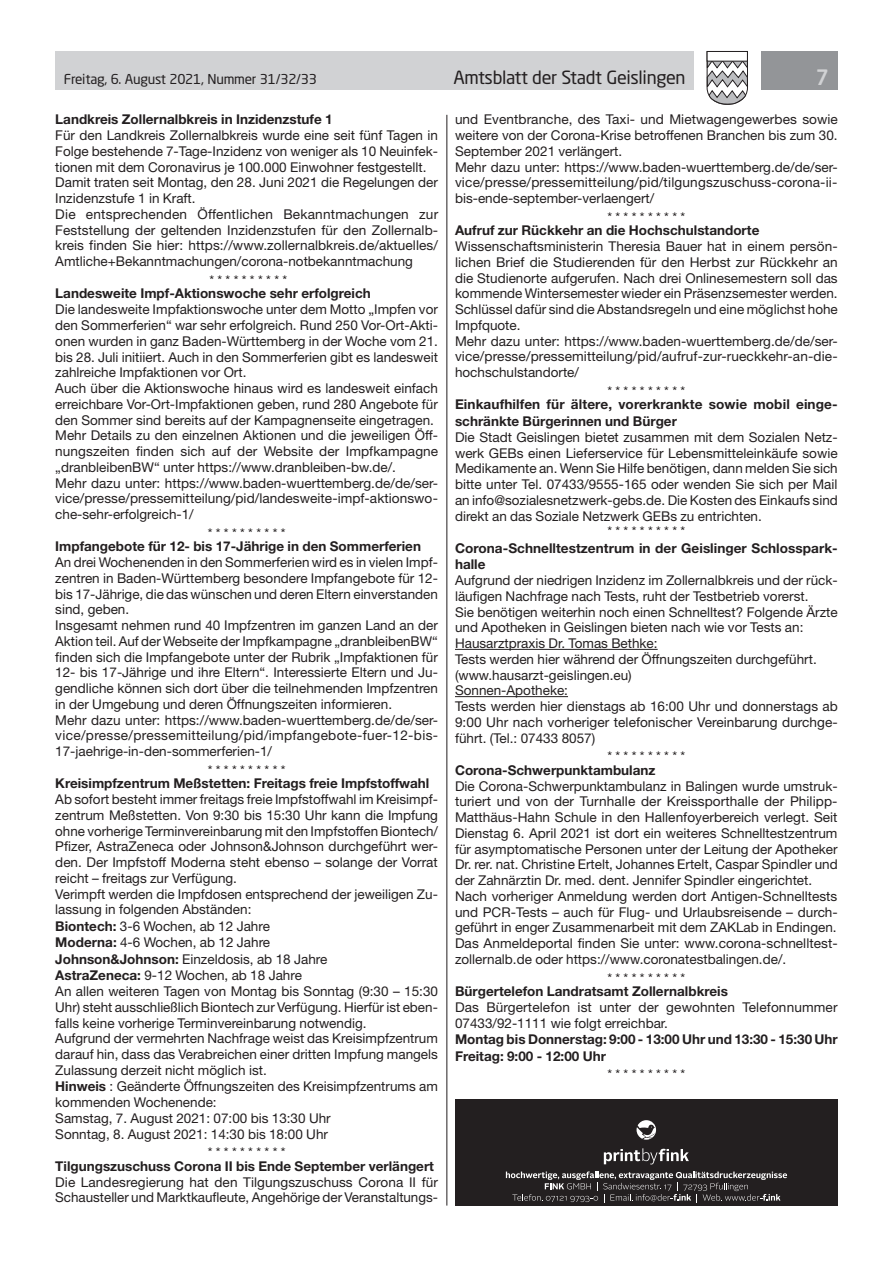
<style>
.page{position:relative;width:893px;height:1263px;background:#fff}
.page>*{position:absolute;margin:0;border:0;box-sizing:border-box;transform-origin:0 0}
.t1{font:500 21px "Neo Sans Std";color:#d1d2d4}
.t2{font:18px "Neo Sans Std";letter-spacing:-.02em;color:#231f20}
.t3{font:13.5px/15.8px "Helvetica Neue LT Std";color:#231f20}
.t4{font:700 13.5px/16.5px "Helvetica Neue LT Std";color:#231f20}
.t5{font:13.5px "Neo Sans Std";letter-spacing:-.015em;color:#231f20}
.s1{font-weight:700}
</style>
<div class="page">
<div style="left:55px;top:51px;width:639px;height:38px;background:#d1d2d4"></div>
<div style="left:761px;top:51px;width:77px;height:38px;background:#939598"></div>
<svg style="left:706px;top:51px;width:42px;height:54px"></svg>
<div style="left:707px;top:51px;width:41px;height:10px;background:#fff;border:1px solid #231f20"></div>
<hr style="left:446px;top:115px;width:1px;height:1090px;background:#231f20">
<hr style="left:455px;top:649px;width:203px;height:1px;background:#231f20">
<hr style="left:455px;top:696px;width:113px;height:1px;background:#231f20">
<div style="left:455px;top:1099px;width:383px;height:106px;background:#231f20"></div>
<svg style="left:636px;top:1120px;width:20px;height:20px"></svg>
<svg style="left:604px;top:1148px;width:85px;height:16px"></svg>
<svg style="left:506px;top:1171px;width:281px;height:31px"></svg>
<p class="t5" style="left:64px;top:71px;width:255px">Freitag, 6. August 2021, Nummer 31/32/33</p>
<h2 class="t2" style="left:453px;top:66px;width:234px">Amtsblatt der Stadt Geislingen</h2>
<h1 class="t1" style="left:816px;top:64px;width:15px">7</h1>
<p class="t4" style="left:55px;top:111px;width:279px">Landkreis Zollernalbkreis in Inzidenzstufe 1</p>
<p class="t3" style="left:55px;top:127px;width:384px">Für den Landkreis Zollernalbkreis wurde eine seit fünf Tagen in Folge bestehende 7-Tage-Inzidenz von weniger als 10 Neuinfek&shy;tionen mit dem Coronavirus je 100.000 Einwohner festgestellt.<br>Damit traten seit Montag, den 28. Juni 2021 die Regelungen der Inzidenzstufe 1 in Kraft.<br>Die entsprechenden Öffentlichen Bekanntmachungen zur Feststellung der geltenden Inzidenzstufen für den Zollernalb&shy;kreis finden Sie hier: https://www.zollernalbkreis.de/aktuelles/ Amtliche+Bekanntmachungen/corona-notbekanntmachung</p>
<p class="t3" style="left:209px;top:272px;width:79px">* * * * * * * * * *</p>
<p class="t4" style="left:55px;top:285px;width:317px">Landesweite Impf-Aktionswoche sehr erfolgreich</p>
<p class="t3" style="left:55px;top:301px;width:384px">Die landesweite Impfaktionswoche unter dem Motto „Impfen vor den Sommerferien“ war sehr erfolgreich. Rund 250 Vor-Ort-Akti&shy;onen wurden in ganz Baden-Württemberg in der Woche vom 21. bis 28. Juli initiiert. Auch in den Sommerferien gibt es landesweit zahlreiche Impfaktionen vor Ort.<br>Auch über die Aktionswoche hinaus wird es landesweit einfach erreichbare Vor-Ort-Impfaktionen geben, rund 280 Angebote für den Sommer sind bereits auf der Kampagnenseite eingetragen.<br>Mehr Details zu den einzelnen Aktionen und die jeweiligen Öff&shy;nungszeiten finden sich auf der Website der Impfkampagne „dranbleibenBW“ unter https://www.dranbleiben-bw.de/.<br>Mehr dazu unter: https://www.baden-wuerttemberg.de/de/ser&shy;vice/presse/pressemitteilung/pid/landesweite-impf-aktionswo&shy;che-sehr-erfolgreich-1/</p>
<p class="t3" style="left:208px;top:525px;width:79px">* * * * * * * * * *</p>
<p class="t4" style="left:55px;top:538px;width:367px">Impfangebote für 12- bis 17-Jährige in den Sommerferien</p>
<p class="t3" style="left:55px;top:554px;width:384px">An drei Wochenenden in den Sommerferien wird es in vielen Impf&shy;zentren in Baden-Württemberg besondere Impfangebote für 12- bis 17-Jährige, die das wünschen und deren Eltern einverstanden sind, geben.<br>Insgesamt nehmen rund 40 Impfzentren im ganzen Land an der Aktion teil. Auf der Webseite der Impfkampagne „dranbleibenBW“ finden sich die Impfangebote unter der Rubrik „Impfaktionen für 12- bis 17-Jährige und ihre Eltern“. Interessierte Eltern und Ju&shy;gendliche können sich dort über die teilnehmenden Impfzentren in der Umgebung und deren Öffnungszeiten informieren.<br>Mehr dazu unter: https://www.baden-wuerttemberg.de/de/ser&shy;vice/presse/pressemitteilung/pid/impfangebote-fuer-12-bis-17-jaehrige-in-den-sommerferien-1/</p>
<p class="t3" style="left:208px;top:762px;width:79px">* * * * * * * * * *</p>
<p class="t4" style="left:55px;top:775px;width:376px">Kreisimpfzentrum Meßstetten: Freitags freie Impfstoffwahl</p>
<p class="t3" style="left:55px;top:791px;width:384px">Ab sofort besteht immer freitags freie Impfstoffwahl im Kreisimpf&shy;zentrum Meßstetten. Von 9:30 bis 15:30 Uhr kann die Impfung ohne vorherige Terminvereinbarung mit den Impfstoffen Biontech/ Pfizer, AstraZeneca oder Johnson&amp;Johnson durchgeführt wer&shy;den. Der Impfstoff Moderna steht ebenso – solange der Vorrat reicht – freitags zur Verfügung.<br>Verimpft werden die Impfdosen entsprechend der jeweiligen Zu&shy;lassung in folgenden Abständen:<br><span class="s1">Biontech:</span> 3-6 Wochen, ab 12 Jahre<br><span class="s1">Moderna:</span> 4-6 Wochen, ab 12 Jahre<br><span class="s1">Johnson&amp;Johnson:</span> Einzeldosis, ab 18 Jahre<br><span class="s1">AstraZeneca:</span> 9-12 Wochen, ab 18 Jahre<br>An allen weiteren Tagen von Montag bis Sonntag (9:30 – 15:30<br>Uhr) steht ausschließlich Biontech zur Verfügung. Hierfür ist eben&shy;falls keine vorherige Terminvereinbarung notwendig.<br>Aufgrund der vermehrten Nachfrage weist das Kreisimpfzentrum darauf hin, dass das Verabreichen einer dritten Impfung mangels Zulassung derzeit nicht möglich ist.<br><span class="s1">Hinweis</span> : Geänderte Öffnungszeiten des Kreisimpfzentrums am kommenden Wochenende:<br>Samstag, 7. August 2021: 07:00 bis 13:30 Uhr<br>Sonntag, 8. August 2021: 14:30 bis 18:00 Uhr</p>
<p class="t3" style="left:208px;top:1144px;width:79px">* * * * * * * * * *</p>
<p class="t4" style="left:55px;top:1157px;width:380px">Tilgungszuschuss Corona II bis Ende September verlängert</p>
<p class="t3" style="left:55px;top:1174px;width:384px">Die Landesregierung hat den Tilgungszuschuss Corona II für<br>Schausteller und Marktkaufleute, Angehörige der Veranstaltungs-</p>
<p class="t3" style="left:455px;top:112px;width:384px">und Eventbranche, des Taxi- und Mietwagengewerbes sowie weitere von der Corona-Krise betroffenen Branchen bis zum 30.<br>September 2021 verlängert.<br>Mehr dazu unter: https://www.baden-wuerttemberg.de/de/ser&shy;vice/presse/pressemitteilung/pid/tilgungszuschuss-corona-ii&shy;bis-ende-september-verlaengert/</p>
<p class="t3" style="left:607px;top:209px;width:79px">* * * * * * * * * *</p>
<p class="t4" style="left:455px;top:222px;width:306px">Aufruf zur Rückkehr an die Hochschulstandorte</p>
<p class="t3" style="left:455px;top:238px;width:384px">Wissenschaftsministerin Theresia Bauer hat in einem persön&shy;lichen Brief die Studierenden für den Herbst zur Rückkehr an die Studienorte aufgerufen. Nach drei Onlinesemestern soll das kommende Wintersemester wieder ein Präsenzsemester werden.<br>Schlüssel dafür sind die Abstandsregeln und eine möglichst hohe Impfquote.<br>Mehr dazu unter: https://www.baden-wuerttemberg.de/de/ser&shy;vice/presse/pressemitteilung/pid/aufruf-zur-rueckkehr-an-die&shy;hochschulstandorte/</p>
<p class="t3" style="left:607px;top:383px;width:79px">* * * * * * * * * *</p>
<p class="t4" style="left:455px;top:396px;width:384px">Einkaufhilfen für ältere, vorerkrankte sowie mobil einge&shy;schränkte Bürgerinnen und Bürger</p>
<p class="t3" style="left:455px;top:429px;width:384px">Die Stadt Geislingen bietet zusammen mit dem Sozialen Netz-</p>
<p class="t3" style="left:455px;top:445px;width:384px">werk GEBs einen Lieferservice für Lebensmitteleinkäufe sowie</p>
<p class="t3" style="left:455px;top:460px;width:384px">Medikamente an. Wenn Sie Hilfe benötigen, dann melden Sie sich</p>
<p class="t3" style="left:455px;top:476px;width:384px">bitte unter Tel. 07433/9555-165 oder wenden Sie sich per Mail</p>
<p class="t3" style="left:455px;top:492px;width:384px">an info@sozialesnetzwerk-gebs.de. Die Kosten des Einkaufs sind</p>
<p class="t3" style="left:455px;top:508px;width:308px">direkt an das Soziale Netzwerk GEBs zu entrichten.</p>
<p class="t3" style="left:607px;top:523px;width:79px">* * * * * * * * * *</p>
<p class="t4" style="left:455px;top:539px;width:384px">Corona-Schnelltestzentrum in der Geislinger Schlosspark&shy;halle</p>
<p class="t3" style="left:455px;top:572px;width:384px">Aufgrund der niedrigen Inzidenz im Zollernalbkreis und der rück&shy;läufigen Nachfrage nach Tests, ruht der Testbetrieb vorerst.<br>Sie benötigen weiterhin noch einen Schnelltest? Folgende Ärzte und Apotheken in Geislingen bieten nach wie vor Tests an:<br>Hausarztpraxis Dr. Tomas Bethke:<br>Tests werden hier während der Öffnungszeiten durchgeführt. (www.hausarzt-geislingen.eu)<br>Sonnen-Apotheke:<br>Tests werden hier dienstags ab 16:00 Uhr und donnerstags ab 9:00 Uhr nach vorheriger telefonischer Vereinbarung durchge&shy;führt. (Tel.: 07433 8057)</p>
<p class="t3" style="left:607px;top:748px;width:79px">* * * * * * * * * *</p>
<p class="t4" style="left:455px;top:761px;width:202px">Corona-Schwerpunktambulanz</p>
<p class="t3" style="left:455px;top:778px;width:384px">Die Corona-Schwerpunktambulanz in Balingen wurde umstruk&shy;turiert und von der Turnhalle der Kreissporthalle der Philipp-Matthäus-Hahn Schule in den Hallenfoyerbereich verlegt. Seit Dienstag 6. April 2021 ist dort ein weiteres Schnelltestzentrum für asymptomatische Personen unter der Leitung der Apotheker Dr. rer. nat. Christine Ertelt, Johannes Ertelt, Caspar Spindler und der Zahnärztin Dr. med. dent. Jennifer Spindler eingerichtet.<br>Nach vorheriger Anmeldung werden dort Antigen-Schnelltests und PCR-Tests – auch für Flug- und Urlaubsreisende – durch&shy;geführt in enger Zusammenarbeit mit dem ZAKLab in Endingen.<br>Das Anmeldeportal finden Sie unter: www.corona-schnelltest&shy;zollernalb.de oder https://www.coronatestbalingen.de/.</p>
<p class="t3" style="left:607px;top:970px;width:79px">* * * * * * * * * *</p>
<p class="t4" style="left:455px;top:983px;width:274px">Bürgertelefon Landratsamt Zollernalbkreis</p>
<p class="t3" style="left:455px;top:999px;width:384px">Das Bürgertelefon ist unter der gewohnten Telefonnummer<br>07433/92-1111 wie folgt erreichbar.</p>
<p class="t4" style="left:455px;top:1031px;width:384px">Montag bis Donnerstag: 9:00 - 13:00 Uhr und 13:30 - 15:30 Uhr<br>Freitag: 9:00 - 12:00 Uhr</p>
<p class="t3" style="left:607px;top:1066px;width:79px">* * * * * * * * * *</p>
</div>
